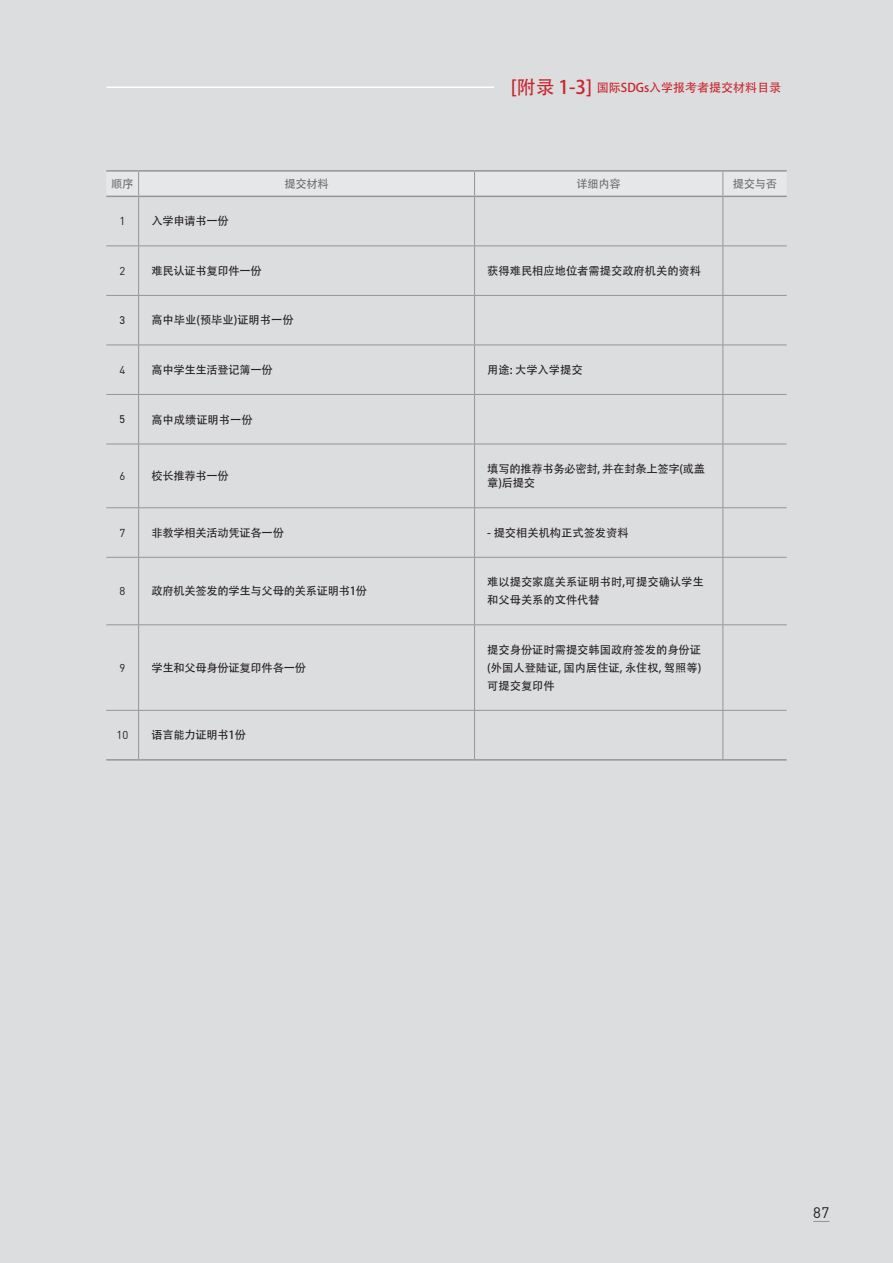
<style>
.page{position:relative;width:893px;height:1263px;background:#dcdddf}
.page>*{position:absolute;margin:0;border:0;box-sizing:border-box;transform-origin:0 0}
.t1{font:15px "Dinreg";color:#231f20}
.t2{font:12px "Adobe Heiti Std";color:#c8242b}
.t3{font:11.25px/18px "Adobe Heiti Std";color:#231f20}
.t4{font:11.25px/14.2px "Adobe Heiti Std";letter-spacing:-.02em;color:#231f20}
.t5{font:11.25px "Adobe Heiti Std";letter-spacing:-.02em;color:#6c6d70}
.t6{font:11.25px "Dinreg";color:#231f20}
.t7{font:11.25px "DIN2014";color:#231f20}
.s1{font-size:18.75px}
</style>
<div class="page">
<hr style="left:106px;top:87px;width:679px;height:1px;background:#fff">
<svg style="left:813px;top:1221px;width:16px;height:1px"></svg>
<div style="left:106px;top:172px;width:681px;height:24px;background:#e6e7e9"></div>
<hr style="left:138px;top:197px;width:1px;height:48px;background:#939598">
<hr style="left:474px;top:197px;width:1px;height:48px;background:#939598">
<hr style="left:722px;top:197px;width:1px;height:48px;background:#939598">
<hr style="left:106px;top:245px;width:33px;height:1px;background:#939598">
<hr style="left:139px;top:245px;width:336px;height:1px;background:#939598">
<hr style="left:138px;top:246px;width:1px;height:49px;background:#939598">
<hr style="left:475px;top:245px;width:248px;height:1px;background:#939598">
<hr style="left:474px;top:246px;width:1px;height:49px;background:#939598">
<hr style="left:723px;top:245px;width:64px;height:1px;background:#939598">
<hr style="left:722px;top:246px;width:1px;height:49px;background:#939598">
<hr style="left:106px;top:295px;width:33px;height:1px;background:#939598">
<hr style="left:139px;top:295px;width:336px;height:1px;background:#939598">
<hr style="left:138px;top:296px;width:1px;height:49px;background:#939598">
<hr style="left:475px;top:295px;width:248px;height:1px;background:#939598">
<hr style="left:474px;top:296px;width:1px;height:49px;background:#939598">
<hr style="left:723px;top:295px;width:64px;height:1px;background:#939598">
<hr style="left:722px;top:296px;width:1px;height:49px;background:#939598">
<hr style="left:106px;top:345px;width:33px;height:1px;background:#939598">
<hr style="left:139px;top:345px;width:336px;height:1px;background:#939598">
<hr style="left:138px;top:345px;width:1px;height:49px;background:#939598">
<hr style="left:475px;top:345px;width:248px;height:1px;background:#939598">
<hr style="left:474px;top:345px;width:1px;height:49px;background:#939598">
<hr style="left:723px;top:345px;width:64px;height:1px;background:#939598">
<hr style="left:722px;top:345px;width:1px;height:49px;background:#939598">
<hr style="left:138px;top:395px;width:1px;height:49px;background:#939598">
<hr style="left:474px;top:395px;width:1px;height:49px;background:#939598">
<hr style="left:722px;top:395px;width:1px;height:49px;background:#939598">
<hr style="left:106px;top:394px;width:33px;height:1px;background:#939598">
<hr style="left:139px;top:394px;width:336px;height:1px;background:#939598">
<hr style="left:475px;top:394px;width:248px;height:1px;background:#939598">
<hr style="left:723px;top:394px;width:64px;height:1px;background:#939598">
<hr style="left:106px;top:444px;width:33px;height:1px;background:#939598">
<hr style="left:139px;top:444px;width:336px;height:1px;background:#939598">
<hr style="left:138px;top:444px;width:1px;height:63px;background:#939598">
<hr style="left:475px;top:444px;width:248px;height:1px;background:#939598">
<hr style="left:474px;top:444px;width:1px;height:63px;background:#939598">
<hr style="left:723px;top:444px;width:64px;height:1px;background:#939598">
<hr style="left:722px;top:444px;width:1px;height:63px;background:#939598">
<hr style="left:106px;top:507px;width:33px;height:1px;background:#939598">
<hr style="left:139px;top:507px;width:336px;height:1px;background:#939598">
<hr style="left:138px;top:508px;width:1px;height:49px;background:#939598">
<hr style="left:475px;top:507px;width:248px;height:1px;background:#939598">
<hr style="left:474px;top:508px;width:1px;height:49px;background:#939598">
<hr style="left:723px;top:507px;width:64px;height:1px;background:#939598">
<hr style="left:722px;top:508px;width:1px;height:49px;background:#939598">
<hr style="left:106px;top:557px;width:33px;height:1px;background:#939598">
<hr style="left:139px;top:557px;width:336px;height:1px;background:#939598">
<hr style="left:138px;top:558px;width:1px;height:66px;background:#939598">
<hr style="left:475px;top:557px;width:248px;height:1px;background:#939598">
<hr style="left:474px;top:558px;width:1px;height:66px;background:#939598">
<hr style="left:723px;top:557px;width:64px;height:1px;background:#939598">
<hr style="left:722px;top:558px;width:1px;height:66px;background:#939598">
<hr style="left:106px;top:624px;width:33px;height:1px;background:#939598">
<hr style="left:139px;top:624px;width:336px;height:1px;background:#939598">
<hr style="left:138px;top:625px;width:1px;height:85px;background:#939598">
<hr style="left:475px;top:624px;width:248px;height:1px;background:#939598">
<hr style="left:474px;top:625px;width:1px;height:85px;background:#939598">
<hr style="left:723px;top:624px;width:64px;height:1px;background:#939598">
<hr style="left:722px;top:625px;width:1px;height:85px;background:#939598">
<hr style="left:138px;top:710px;width:1px;height:49px;background:#939598">
<hr style="left:474px;top:710px;width:1px;height:49px;background:#939598">
<hr style="left:722px;top:710px;width:1px;height:49px;background:#939598">
<hr style="left:106px;top:710px;width:33px;height:1px;background:#939598">
<hr style="left:139px;top:710px;width:336px;height:1px;background:#939598">
<hr style="left:475px;top:710px;width:248px;height:1px;background:#939598">
<hr style="left:723px;top:710px;width:64px;height:1px;background:#939598">
<hr style="left:106px;top:196px;width:33px;height:1px;background:#939598">
<hr style="left:139px;top:196px;width:336px;height:1px;background:#939598">
<hr style="left:475px;top:196px;width:248px;height:1px;background:#939598">
<hr style="left:723px;top:196px;width:64px;height:1px;background:#939598">
<hr style="left:106px;top:170px;width:33px;height:2px;background:#939598">
<hr style="left:139px;top:170px;width:336px;height:2px;background:#939598">
<hr style="left:475px;top:170px;width:248px;height:2px;background:#939598">
<hr style="left:723px;top:170px;width:64px;height:2px;background:#939598">
<hr style="left:106px;top:759px;width:33px;height:2px;background:#939598">
<hr style="left:139px;top:759px;width:336px;height:2px;background:#939598">
<hr style="left:475px;top:759px;width:248px;height:2px;background:#939598">
<hr style="left:723px;top:759px;width:64px;height:2px;background:#939598">
<div style="left:494px;top:72px;width:310px;height:30px;background:#dcdddf"></div>
<p class="t2" style="left:511px;top:80px;width:272px"><span class="s1">[附录 1-3]</span> 国际SDGs入学报考者提交材料目录</p>
<p class="t5" style="left:111px;top:177px;width:24px">顺序</p>
<p class="t5" style="left:284px;top:177px;width:46px">提交材料</p>
<p class="t5" style="left:577px;top:177px;width:46px">详细内容</p>
<p class="t5" style="left:733px;top:177px;width:46px">提交与否</p>
<p class="t6" style="left:120px;top:214px;width:7px">1</p>
<p class="t4" style="left:151px;top:214px;width:79px">入学申请书一份</p>
<p class="t6" style="left:120px;top:264px;width:7px">2</p>
<p class="t4" style="left:151px;top:264px;width:112px">难民认证书复印件一份</p>
<p class="t3" style="left:487px;top:262px;width:215px">获得难民相应地位者需提交政府机关的资料</p>
<p class="t7" style="left:120px;top:313px;width:7px">3</p>
<p class="t3" style="left:151px;top:312px;width:144px">高中毕业(预毕业)证明书一份</p>
<p class="t6" style="left:120px;top:363px;width:7px">4</p>
<p class="t4" style="left:151px;top:363px;width:123px">高中学生生活登记簿一份</p>
<p class="t3" style="left:487px;top:361px;width:97px">用途: 大学入学提交</p>
<p class="t7" style="left:120px;top:412px;width:7px">5</p>
<p class="t3" style="left:151px;top:411px;width:103px">高中成绩证明书一份</p>
<p class="t6" style="left:120px;top:469px;width:7px">6</p>
<p class="t4" style="left:151px;top:469px;width:79px">校长推荐书一份</p>
<p class="t4" style="left:487px;top:462px;width:219px">填写的推荐书务必密封, 并在封条上签字(或盖章)后提交</p>
<p class="t6" style="left:120px;top:525px;width:7px">7</p>
<p class="t4" style="left:151px;top:526px;width:134px">非教学相关活动凭证各一份</p>
<p class="t3" style="left:487px;top:524px;width:143px">- 提交相关机构正式签发资料</p>
<p class="t6" style="left:120px;top:584px;width:7px">8</p>
<p class="t4" style="left:151px;top:584px;width:217px">政府机关签发的学生与父母的关系证明书1份</p>
<p class="t3" style="left:487px;top:573px;width:218px">难以提交家庭关系证明书时,可提交确认学生和父母关系的文件代替</p>
<p class="t6" style="left:120px;top:660px;width:7px">9</p>
<p class="t4" style="left:151px;top:661px;width:156px">学生和父母身份证复印件各一份</p>
<p class="t6" style="left:117px;top:728px;width:13px">10</p>
<p class="t4" style="left:151px;top:728px;width:96px">语言能力证明书1份</p>
<p class="t3" style="left:487px;top:641px;width:215px;text-align:justify">提交身份证时需提交韩国政府签发的身份证(外国人登陆证, 国内居住证, 永住权, 驾照等)可提交复印件</p>
<h1 class="t1" style="left:813px;top:1204px;width:17px">87</h1>
</div>
